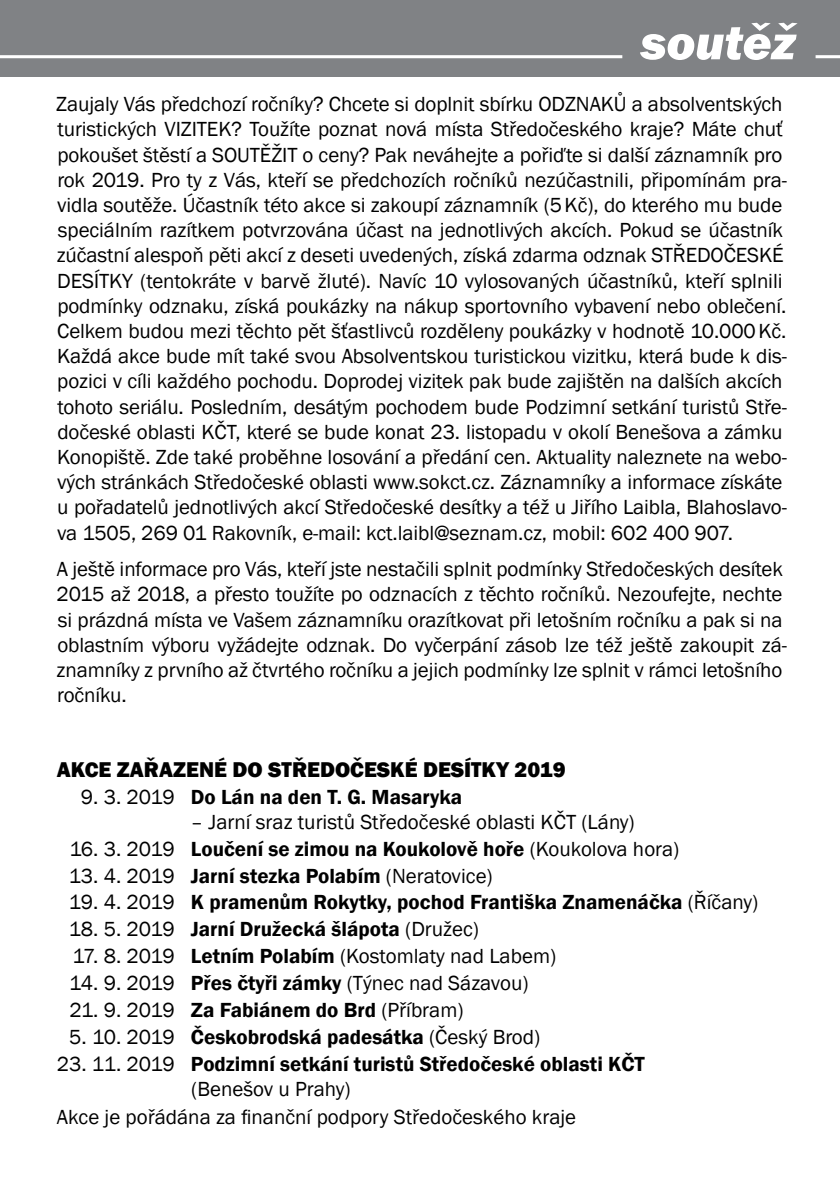
<style>
.page{position:relative;width:840px;height:1191px;background:#fff}
.page>*{position:absolute;margin:0;border:0;box-sizing:border-box;transform-origin:0 0}
.t1{font:italic 800 50px "Franklin Gothic";letter-spacing:-.005em;color:#fff}
.t2{font:800 22px "Franklin Gothic";color:#000}
.t3{font:21px/25.2px "Franklin Gothic";letter-spacing:-.005em;color:#000}
.t4{font:600 21px/25.2px "Franklin Gothic";color:#000}
.s1{font-weight:400}
.s2{font-weight:600}
</style>
<div class="page">
<div style="left:0;top:0;width:839px;height:76px;background:#808285"></div>
<hr style="left:0;top:55px;width:622px;height:3px;background:#fff">
<hr style="left:815px;top:55px;width:24px;height:3px;background:#fff">
<h1 class="t1" style="left:640px;top:10px;width:156px">soutěž</h1>
<p class="t3" style="left:56px;top:92px;width:731px">Zaujaly Vás předchozí ročníky? Chcete si doplnit sbírku ODZNAKŮ a absolventských turistických VIZITEK? Toužíte poznat nová místa Středočeského kraje? Máte chuť pokoušet štěstí a SOUTĚŽIT o ceny? Pak neváhejte a pořiďte si další záznamník pro rok 2019. Pro ty z Vás, kteří se předchozích ročníků nezúčastnili, připomínám pra&shy;vidla soutěže. Účastník této akce si zakoupí záznamník (5Kč), do kterého mu bude speciálním razítkem potvrzována účast na jednotlivých akcích. Pokud se účastník zúčastní alespoň pěti akcí z deseti uvedených, získá zdarma odznak STŘEDOČESKÉ DESÍTKY (tentokráte v barvě žluté). Navíc 10 vylosovaných účastníků, kteří splnili podmínky odznaku, získá poukázky na nákup sportovního vybavení nebo oblečení.<br>Celkem budou mezi těchto pět šťastlivců rozděleny poukázky v hodnotě 10.000Kč.<br>Každá akce bude mít také svou Absolventskou turistickou vizitku, která bude k dis&shy;pozici v cíli každého pochodu. Doprodej vizitek pak bude zajištěn na dalších akcích tohoto seriálu. Posledním, desátým pochodem bude Podzimní setkání turistů Stře&shy;dočeské oblasti KČT, které se bude konat 23. listopadu v okolí Benešova a zámku Konopiště. Zde také proběhne losování a předání cen. Aktuality naleznete na webo&shy;vých stránkách Středočeské oblasti www.sokct.cz. Záznamníky a informace získáte u pořadatelů jednotlivých akcí Středočeské desítky a též u Jiřího Laibla, Blahoslavo&shy;va 1505, 269 01 Rakovník, e-mail: kct.laibl@seznam.cz, mobil: 602 400 907.</p>
<p class="t3" style="left:56px;top:557px;width:731px">A ještě informace pro Vás, kteří jste nestačili splnit podmínky Středočeských desítek 2015 až 2018, a přesto toužíte po odznacích z těchto ročníků. Nezoufejte, nechte si prázdná místa ve Vašem záznamníku orazítkovat při letošním ročníku a pak si na oblastním výboru vyžádejte odznak. Do vyčerpání zásob lze též ještě zakoupit zá&shy;znamníky z prvního až čtvrtého ročníku a jejich podmínky lze splnit v rámci letošního ročníku.</p>
<p class="t2" style="left:57px;top:755px;width:510px">AKCE ZAŘAZENÉ DO STŘEDOČESKÉ DESÍTKY 2019</p>
<p class="t4" style="left:81px;top:784px;width:382px"><span class="s1">9. 3. 2019</span> Do Lán na den T. G. Masaryka</p>
<p class="t3" style="left:191px;top:809px;width:445px">– Jarní sraz turistů Středočeské oblasti KČT (Lány)</p>
<p class="t4" style="left:69px;top:836px;width:611px"><span class="s1">16. 3. 2019</span> Loučení se zimou na Koukolově hoře <span class="s1">(Koukolova hora)</span></p>
<p class="t3" style="left:69px;top:863px;width:425px">13. 4. 2019 <span class="s2">Jarní stezka Polabím</span> (Neratovice)</p>
<p class="t4" style="left:69px;top:890px;width:690px"><span class="s1">19. 4. 2019</span> K pramenům Rokytky, pochod Františka Znamenáčka <span class="s1">(Říčany)</span></p>
<p class="t4" style="left:69px;top:917px;width:411px"><span class="s1">18. 5. 2019</span> Jarní Družecká šlápota <span class="s1">(Družec)</span></p>
<p class="t3" style="left:72px;top:944px;width:485px">17. 8. 2019 <span class="s2">Letním Polabím</span> (Kostomlaty nad Labem)</p>
<p class="t3" style="left:69px;top:971px;width:460px">14. 9. 2019 <span class="s2">Přes čtyři zámky</span> (Týnec nad Sázavou)</p>
<p class="t3" style="left:69px;top:998px;width:395px">21. 9. 2019 <span class="s2">Za Fabiánem do Brd</span> (Příbram)</p>
<p class="t4" style="left:69px;top:1024px;width:472px"><span class="s1">5. 10. 2019</span> Českobrodská padesátka <span class="s1">(Český Brod)</span></p>
<p class="t4" style="left:191px;top:1051px;width:455px;text-indent:-134px"><span class="s1">23. 11. 2019</span> Podzimní setkání turistů Středočeské oblasti KČT <span class="s1">(Benešov u Prahy)</span></p>
<p class="t3" style="left:57px;top:1105px;width:520px">Akce je pořádána za finanční podpory Středočeského kraje</p>
</div>
